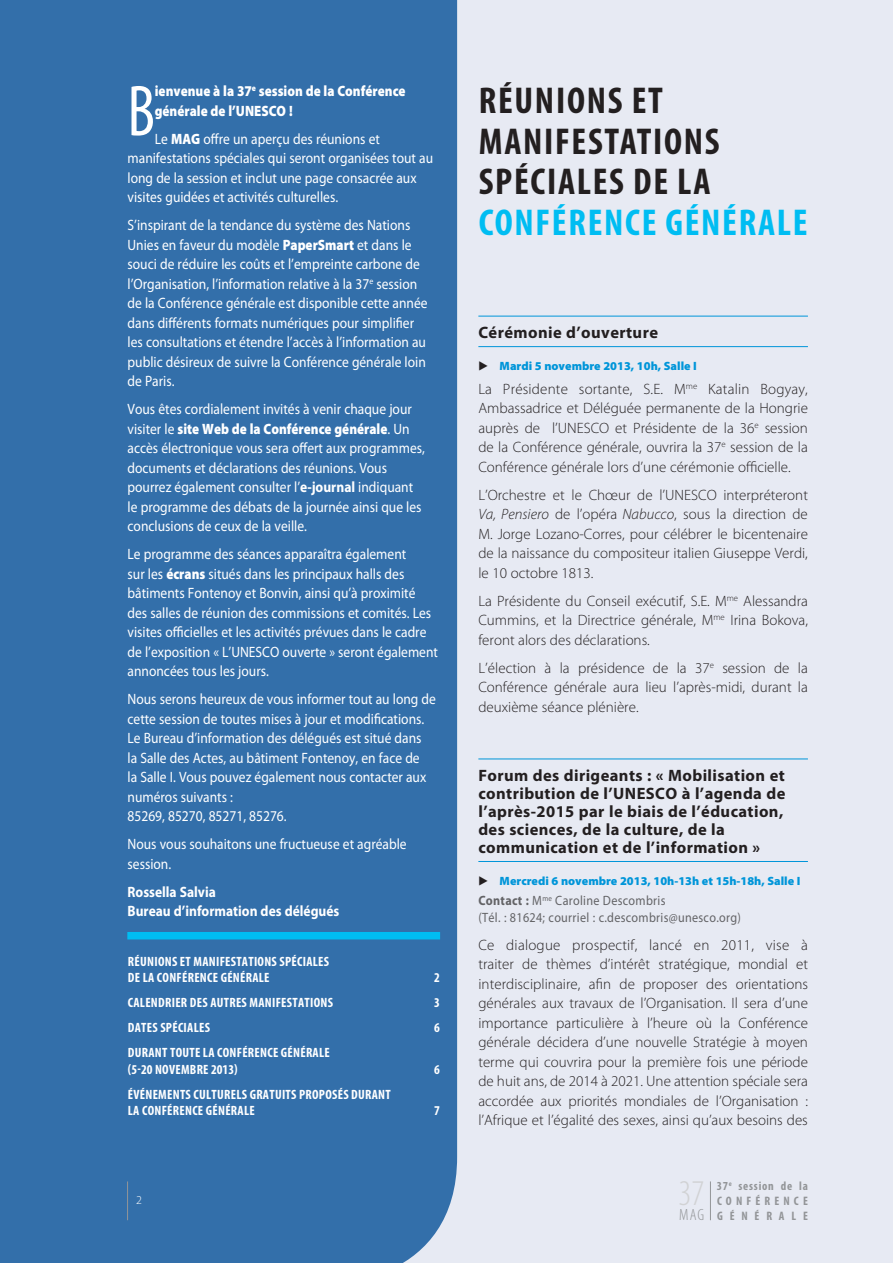
<style>
.page{position:relative;width:893px;height:1263px;background:#fff}
.page>*{position:absolute;margin:0;border:0;box-sizing:border-box;transform-origin:0 0}
.Welcome_lettrine{font:condensed 72.9px "Myriad Pro";color:#fff;scale:.9 1}
.titre_1{font:700 condensed 37.5px/40.5px "Myriad Pro";letter-spacing:.045em;color:#231f20}
.t1{font:300 condensed 36.3px "Myriad Pro";color:#d1d2d4}
.Sous_titre_txt{font:700 16.5px/18px "Myriad Pro";letter-spacing:.025em;color:#231f20}
.t2{font:300 condensed 16.35px "Myriad Pro";color:#939598}
.Welcome_txt{font:15px/19.5px "Myriad Pro";color:#fff;scale:.9 1}
.texte{font:300 15px/19.5px "Myriad Pro";color:#231f20;text-align:justify}
.Welcome_lettrine-2{font:900 15px/19.5px "Myriad Pro";color:#fff;scale:.87 1}
.Welcome_txt-2{font:700 15px/19.5px "Myriad Pro";color:#fff;scale:.9 1}
.texte-2{font:700 condensed 13.5px/16.5px "Myriad Pro";letter-spacing:.02em;color:#fff}
.contact{font:13.5px/16.5px "Myriad Pro";letter-spacing:.025em;color:#636366;scale:.9 1}
.t3{font:700 condensed 12.3px/14.7px "Myriad Pro";letter-spacing:.34em;color:#939598;text-align:justify}
.heures{font:900 12px "Myriad Pro";color:#0095d9}
.t4{font:300 12px "Myriad Pro";color:#fff}
.s1{font-weight:900}
.s2{font-weight:700}
.s3{color:#00bdf2}
.s4{color:#231f20}
.s5{font-style:italic}
</style>
<div class="page">
<div style="left:457px;top:0;width:436px;height:1263px;background:#e7eaf3"></div>
<div style="left:0;top:0;width:457px;height:1263px;background:#336faa"></div>
<hr style="left:710px;top:1181px;width:1px;height:39px;background:#939598">
<hr style="left:127px;top:1181px;width:1px;height:39px;background:#939598">
<hr style="left:478px;top:316px;width:330px;height:1px;background:#0095d9">
<hr style="left:478px;top:346px;width:330px;height:1px;background:#0095d9">
<hr style="left:478px;top:758px;width:330px;height:1px;background:#0095d9">
<hr style="left:478px;top:861px;width:330px;height:1px;background:#0095d9">
<div style="left:127px;top:932px;width:313px;height:7px;background:#00bdf2"></div>
<p class="Welcome_lettrine" style="left:128px;top:67px;width:32px">B</p>
<p class="Welcome_lettrine-2" style="left:155px;top:81px;width:290px">ienvenue à la 37<sup>e</sup> session de la Conférence générale de l’UNESCO !</p>
<p class="Welcome_txt" style="left:128px;top:129px;width:341px;text-indent:27px">Le <span class="s1">MAG</span> offre un aperçu des réunions et manifestations spéciales qui seront organisées tout au long de la session et inclut une page consacrée aux visites guidées et activités culturelles.</p>
<p class="Welcome_txt" style="left:128px;top:215px;width:335px">S’inspirant de la tendance du système des Nations Unies en faveur du modèle <span class="s1">PaperSmart</span> et dans le souci de réduire les coûts et l’empreinte carbone de l’Organisation, l’information relative à la 37<sup>e</sup> session de la Conférence générale est disponible cette année dans différents formats numériques pour simplifier les consultations et étendre l’accès à l’information au public désireux de suivre la Conférence générale loin de Paris.</p>
<p class="Welcome_txt" style="left:128px;top:399px;width:332px">Vous êtes cordialement invités à venir chaque jour visiter le <span class="s1">site Web de la Conférence générale</span>. Un accès électronique vous sera offert aux programmes, documents et déclarations des réunions. Vous pourrez également consulter l’<span class="s2">e-journal</span> indiquant le programme des débats de la journée ainsi que les conclusions de ceux de la veille.</p>
<p class="Welcome_txt" style="left:128px;top:544px;width:346px">Le programme des séances apparaîtra également<br>sur les <span class="s1">écrans</span> situés dans les principaux halls des bâtiments Fontenoy et Bonvin, ainsi qu’à proximité des salles de réunion des commissions et comités. Les visites officielles et les activités prévues dans le cadre de l’exposition « L’UNESCO ouverte » seront également annoncées tous les jours.</p>
<p class="Welcome_txt" style="left:128px;top:689px;width:344px">Nous serons heureux de vous informer tout au long de cette session de toutes mises à jour et modifications.<br>Le Bureau d’information des délégués est situé dans<br>la Salle des Actes, au bâtiment Fontenoy, en face de<br>la Salle I. Vous pouvez également nous contacter aux numéros suivants :<br>85269, 85270, 85271, 85276.</p>
<p class="Welcome_txt" style="left:128px;top:834px;width:312px">Nous vous souhaitons une fructueuse et agréable session.</p>
<p class="Welcome_txt-2" style="left:128px;top:882px;width:237px">Rossella Salvia<br>Bureau d’information des délégués</p>
<p class="texte-2" style="left:128px;top:953px;width:203px">RÉUNIONS ET MANIFESTATIONS SPÉCIALES<br>DE LA CONFÉRENCE GÉNÉRALE</p>
<p class="texte-2" style="left:434px;top:969px;width:7px">2</p>
<p class="texte-2" style="left:128px;top:994px;width:207px">CALENDRIER DES AUTRES MANIFESTATIONS</p>
<p class="texte-2" style="left:434px;top:994px;width:7px">3</p>
<p class="texte-2" style="left:128px;top:1019px;width:84px">DATES SPÉCIALES</p>
<p class="texte-2" style="left:434px;top:1019px;width:7px">6</p>
<p class="texte-2" style="left:128px;top:1044px;width:203px">DURANT TOUTE LA CONFÉRENCE GÉNÉRALE (5-20 NOVEMBRE 2013)</p>
<p class="texte-2" style="left:434px;top:1061px;width:7px">6</p>
<p class="texte-2" style="left:128px;top:1086px;width:264px">ÉVÉNEMENTS CULTURELS GRATUITS PROPOSÉS DURANT<br>LA CONFÉRENCE GÉNÉRALE</p>
<p class="t4" style="left:136px;top:1192px;width:7px">2</p>
<p class="texte-2" style="left:434px;top:1102px;width:7px">7</p>
<p class="titre_1" style="left:479px;top:80px;width:330px">RÉUNIONS ET<br>MANIFESTATIONS<br>SPÉCIALES DE LA<br><span class="s3">CONFÉRENCE GÉNÉRALE</span></p>
<p class="Sous_titre_txt" style="left:478px;top:323px;width:181px">Cérémonie d’ouverture</p>
<p class="heures" style="left:478px;top:358px;width:220px"><span class="s4">▶</span> Mardi 5 novembre 2013, 10h, Salle I</p>
<p class="texte" style="left:478px;top:379px;width:331px">La Présidente sortante, S.E. M<sup>me</sup> Katalin Bogyay, Ambassadrice et Déléguée permanente de la Hongrie auprès de l’UNESCO et Présidente de la 36<sup>e</sup> session de la Conférence générale, ouvrira la 37<sup>e</sup> session de la Conférence générale lors d’une cérémonie officielle.</p>
<p class="texte" style="left:478px;top:485px;width:331px">L’Orchestre et le Chœur de l’UNESCO interpréteront <span class="s5">Va, Pensiero</span> de l’opéra <span class="s5">Nabucco</span>, sous la direction de M. Jorge Lozano-Corres, pour célébrer le bicentenaire de la naissance du compositeur italien Giuseppe Verdi, le 10 octobre 1813.</p>
<p class="texte" style="left:478px;top:591px;width:331px">La Présidente du Conseil exécutif, S.E. M<sup>me</sup> Alessandra Cummins, et la Directrice générale, M<sup>me</sup> Irina Bokova, feront alors des déclarations.</p>
<p class="texte" style="left:478px;top:658px;width:331px">L’élection à la présidence de la 37<sup>e</sup> session de la Conférence générale aura lieu l’après-midi, durant la deuxième séance plénière.</p>
<p class="Sous_titre_txt" style="left:478px;top:765px;width:309px">Forum des dirigeants : « Mobilisation et contribution de l’UNESCO à l’agenda de l’après-2015 par le biais de l’éducation, des sciences, de la culture, de la communication et de l’information »</p>
<p class="heures" style="left:478px;top:872px;width:324px"><span class="s4">▶</span> Mercredi 6 novembre 2013, 10h-13h et 15h-18h, Salle I</p>
<p class="contact" style="left:478px;top:892px;width:293px"><span class="s2">Contact :</span> M<sup>me</sup> Caroline Descombris<br>(Tél. : 81624; courriel : c.descombris@unesco.org)</p>
<p class="texte" style="left:478px;top:935px;width:331px">Ce dialogue prospectif, lancé en 2011, vise à traiter de thèmes d’intérêt stratégique, mondial et interdisciplinaire, afin de proposer des orientations générales aux travaux de l’Organisation. Il sera d’une importance particulière à l’heure où la Conférence générale décidera d’une nouvelle Stratégie à moyen terme qui couvrira pour la première fois une période de huit ans, de 2014 à 2021. Une attention spéciale sera accordée aux priorités mondiales de l’Organisation : l’Afrique et l’égalité des sexes, ainsi qu’aux besoins des</p>
<p class="t1" style="left:678px;top:1172px;width:28px">37</p>
<p class="t2" style="left:679px;top:1205px;width:27px">MAG</p>
<p class="t3" style="left:717px;top:1178px;width:93px">37<sup>e</sup> session de la CONFÉRENCE GÉNÉRALE</p>
</div>
